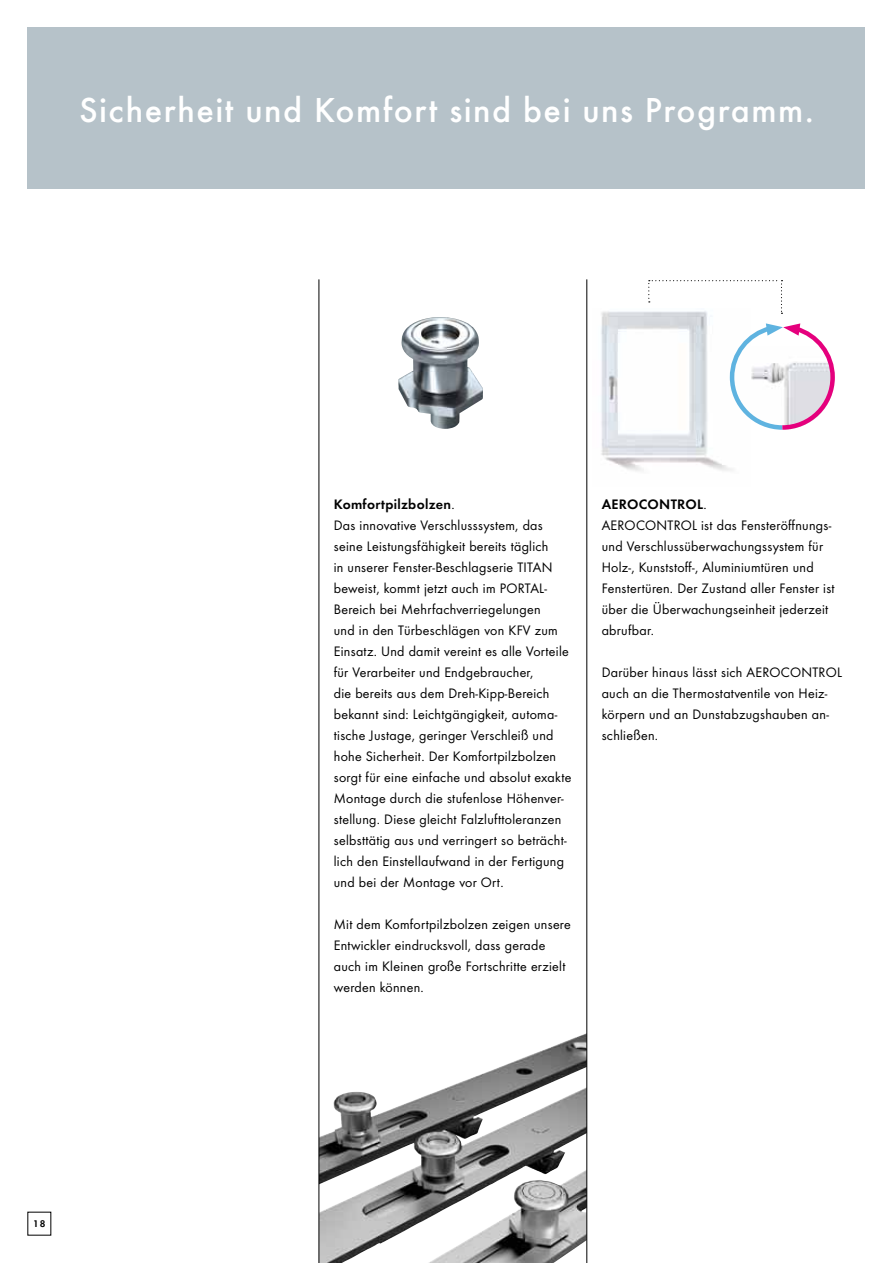
<style>
.page{position:relative;width:893px;height:1263px;background:#fff}
.page>*{position:absolute;margin:0;border:0;box-sizing:border-box;transform-origin:0 0}
.t1{font:500 36px "Futura";letter-spacing:.04em;color:#fff}
.t2{font:14.25px/21px "Futura Boo";letter-spacing:.02em;color:#000}
.t3{font:14.25px "Futura Dem";color:#000}
.t4{font:10.05px "Futura Dem";color:#000}
.s1{font-family:"Futura Boo"}
</style>
<div class="page">
<img style="left:320px;top:1036px;width:259px;height:227px">
<div style="left:28px;top:28px;width:837px;height:161px;background:#b6c2c9"></div>
<img style="left:398px;top:317px;width:85px;height:112px">
<img style="left:601px;top:311px;width:132px;height:160px">
<svg style="left:728px;top:323px;width:107px;height:109px"></svg>
<svg style="left:648px;top:280px;width:134px;height:34px"></svg>
<hr style="left:319px;top:279px;width:1px;height:984px;background:#000">
<hr style="left:587px;top:279px;width:1px;height:984px;background:#000">
<h1 class="t1" style="left:79px;top:89px;width:736px">Sicherheit und Komfort sind bei uns Programm.</h1>
<p class="t4" style="left:33px;top:1216px;width:14px">18</p>
<p class="t3" style="left:334px;top:494px;width:122px">Komfortpilzbolzen<span class="s1">.</span></p>
<p class="t2" style="left:334px;top:514px;width:239px">Das innovative Verschlusssystem, das seine Leistungsfähigkeit bereits täglich<br>in unserer Fenster-Beschlagserie TITAN beweist, kommt jetzt auch im PORTAL-Bereich bei Mehrfachverriegelungen<br>und in den Türbeschlägen von KFV zum Einsatz. Und damit vereint es alle Vorteile für Verarbeiter und Endgebraucher,<br>die bereits aus dem Dreh-Kipp-Bereich bekannt sind: Leichtgängigkeit, automa&shy;tische Justage, geringer Verschleiß und hohe Sicherheit. Der Komfortpilzbolzen sorgt für eine einfache und absolut exakte Montage durch die stufenlose Höhenver&shy;stellung. Diese gleicht Falzlufttoleranzen selbsttätig aus und verringert so beträcht&shy;lich den Einstellaufwand in der Fertigung und bei der Montage vor Ort.</p>
<p class="t2" style="left:334px;top:913px;width:238px">Mit dem Komfortpilzbolzen zeigen unsere Entwickler eindrucksvoll, dass gerade auch im Kleinen große Fortschritte erzielt werden können.</p>
<p class="t3" style="left:602px;top:493px;width:11px">AEROCONTROL</p>
<p class="t2" style="left:602px;top:493px;width:235px;text-indent:102px">.<br>AEROCONTROL ist das Fensteröffnungs&shy;und Verschlussüberwachungssystem für<br>Holz-, Kunststoff-, Aluminiumtüren und<br>Fenstertüren. Der Zustand aller Fenster ist über die Überwachungseinheit jederzeit abrufbar.</p>
<p class="t2" style="left:602px;top:661px;width:242px">Darüber hinaus lässt sich AEROCONTROL auch an die Thermostatventile von Heiz&shy;körpern und an Dunstabzugshauben an&shy;schließen.</p>
</div>
